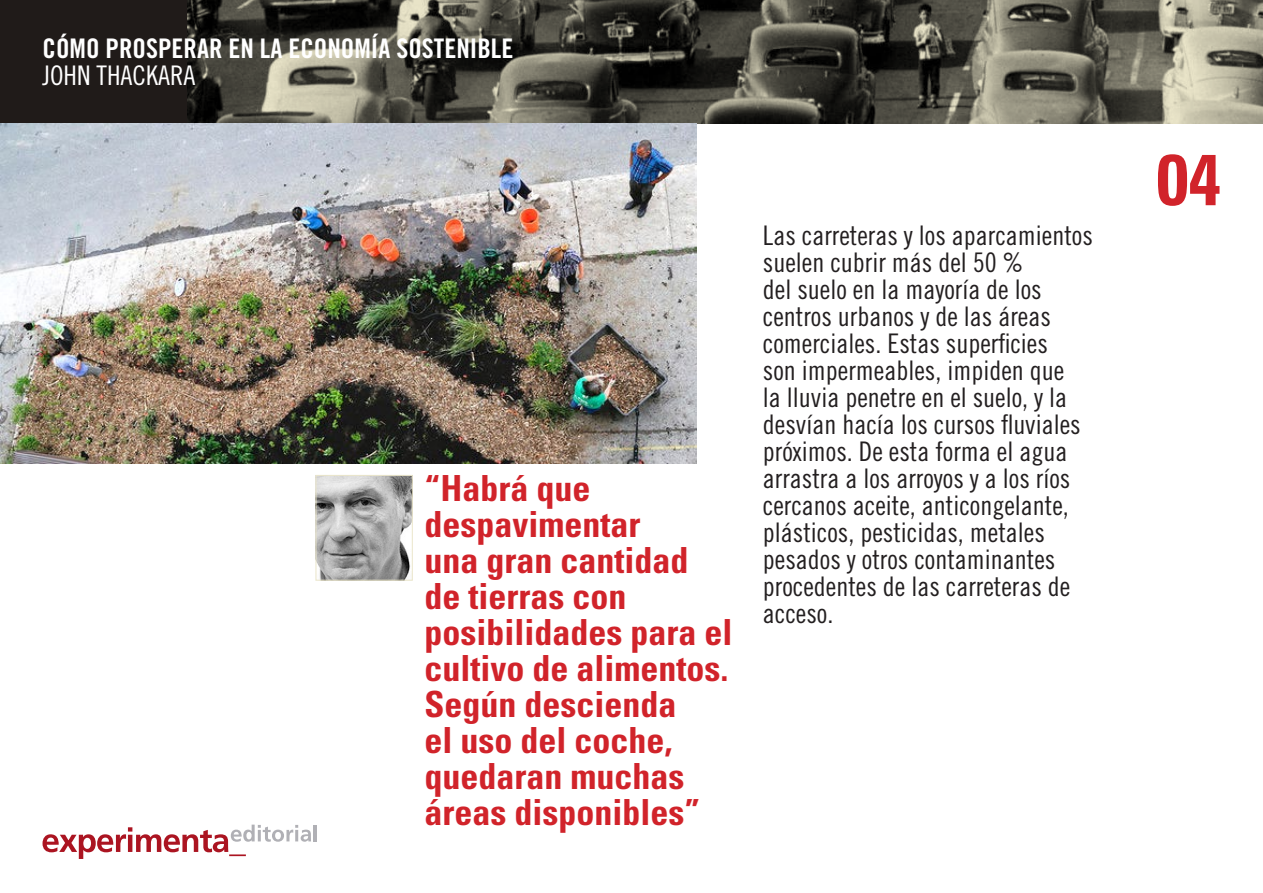
<style>
.page{position:relative;width:1263px;height:893px;background:#fff}
.page>*{position:absolute;margin:0;border:0;box-sizing:border-box;transform-origin:0 0}
.extracto{font:700 condensed 72px "Univers LT Std";color:#d1232a}
.extracto-2{font:700 condensed 36px/36px "Univers LT Std";color:#d1232a}
.Side{font:27px/27px "Trade Gothic LT Std Cn 18";color:#231f20}
.t1{font:27px "Trade Gothic LT Std Bd Cn 20";color:#fff}
.t2{font:27px "Trade Gothic LT Std Cn 18";color:#fff}
</style>
<div class="page">
<svg style="left:0;top:0;width:1263px;height:123px;background:#4e4c43"></svg>
<svg style="left:43px;top:825px;width:268px;height:34px"></svg>
<hr style="left:314px;top:825px;width:3px;height:16px;background:#b0b0b5">
<img style="left:0;top:123px;width:696px;height:340px">
<img style="left:318px;top:477px;width:92px;height:101px">
<div style="left:316px;top:475px;width:96px;height:105px;border:1px solid #ebe6ca"></div>
<p class="t1" style="left:43px;top:32px;width:472px">CÓMO PROSPERAR EN LA ECONOMÍA SOSTENIBLE</p>
<p class="t2" style="left:43px;top:59px;width:154px">JOHN THACKARA</p>
<p class="extracto-2" style="left:424px;top:470px;width:309px">“Habrá que despavimentar<br>una gran cantidad de tierras con posibilidades para el cultivo de alimentos.<br>Según descienda<br>el uso del coche, quedaran muchas áreas disponibles”</p>
<p class="Side" style="left:763px;top:221px;width:331px">Las carreteras y los aparcamientos suelen cubrir más del 50 %<br>del suelo en la mayoría de los centros urbanos y de las áreas comerciales. Estas superficies<br>son impermeables, impiden que<br>la lluvia penetre en el suelo, y la desvían hacía los cursos fluviales próximos. De esta forma el agua arrastra a los arroyos y a los ríos cercanos aceite, anticongelante, plásticos, pesticidas, metales pesados y otros contaminantes procedentes de las carreteras de acceso.</p>
<p class="extracto" style="left:1156px;top:135px;width:65px">04</p>
</div>
